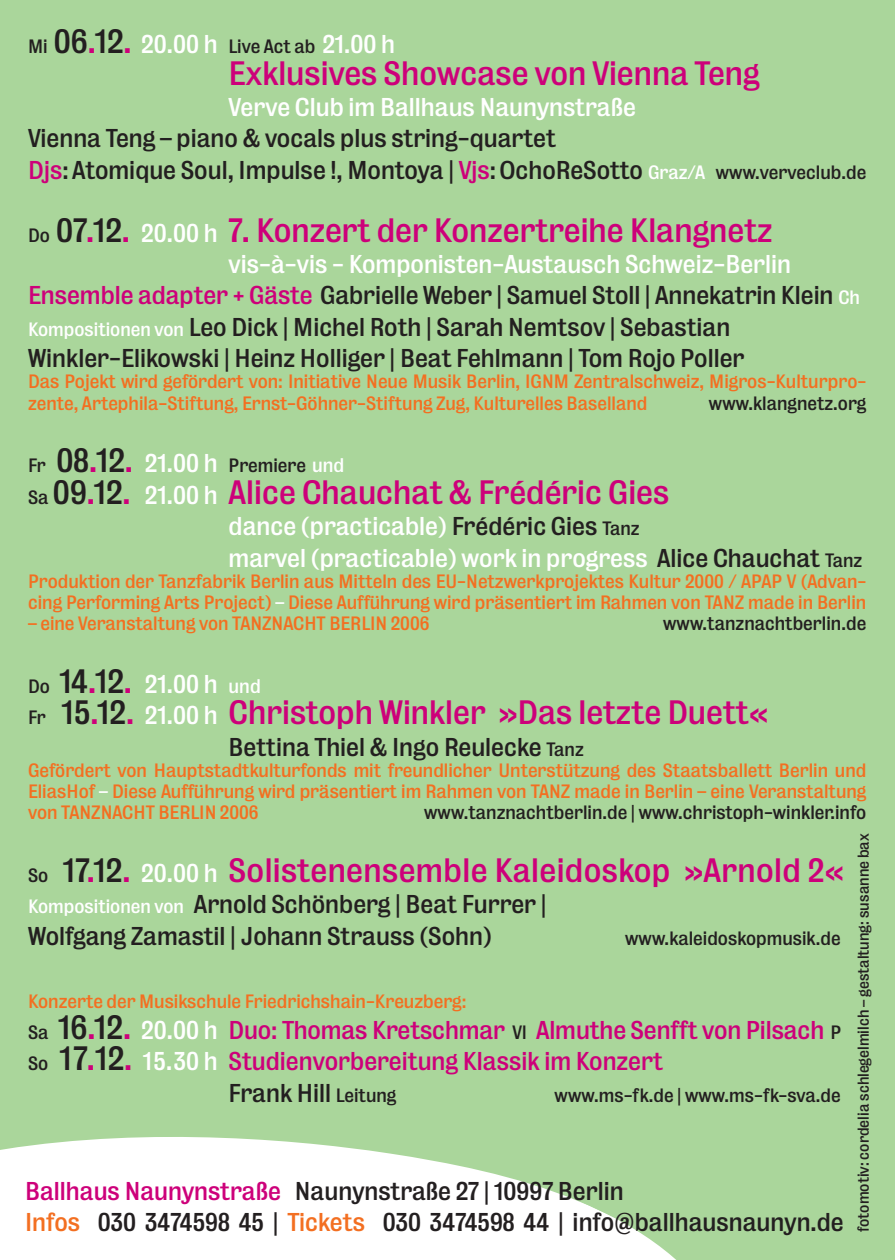
<style>
.page{position:relative;width:895px;height:1260px;background:#fff}
.page>*{position:absolute;margin:0;border:0;box-sizing:border-box;transform-origin:0 0}
.t1{font:30.9px "Bureau Grot Five Three";color:#cd007a}
.t2{font:23.4px/31.5px "Bureau Grot Five Three";color:#231f20}
.t3{font:23.4px/31.5px "Bureau Grot Five Three";color:#fff}
.t4{font:23.4px "Bureau Grot Five Three";letter-spacing:-.005em;color:#cd007a}
.t5{font:17.7px/21px "Bureau Grot Five Three";color:#f36f21}
.t6{font:17.7px "Bureau Grot Five Three";color:#231f20}
.t7{font:14.4px "Bureau Grot Five Three";color:#231f20}
.s1{font-size:17.7px;color:#231f20}
.s2{font-size:30.9px;color:#231f20}
.s3{font-size:30.9px;color:#cd007a}
.s4{color:#cd007a}
.s5{font-size:17.7px;color:#fff}
.s6{font-size:17.7px}
.s7{color:#231f20}
.s8{font-size:23.4px;color:#fff}
.s9{color:#fff}
.s10{font-size:30.9px}
.s11{font-size:18px;color:#fff}
.s12{font-size:18px}
.s13{color:#f36f21}
</style>
<div class="page">
<div style="left:0;top:0;width:894px;height:1260px;background:#aad69b"></div>
<h2 class="t3" style="left:28px;top:31px;width:368px"><span class="s1">Mi</span> <span class="s2">06</span><span class="s3">.</span><span class="s2">12</span><span class="s3">.</span> 20.00 h <span class="s1">Live Act ab</span> 21.00 h</h2>
<h1 class="t1" style="left:229px;top:61px;width:532px">Exklusives Showcase von Vienna Teng</h1>
<h2 class="t3" style="left:229px;top:93px;width:409px">Verve Club im Ballhaus Naunynstraße</h2>
<h2 class="t2" style="left:28px;top:125px;width:839px">Vienna Teng – piano &amp; vocals plus string-quartet<br><span class="s4">Djs</span>:Atomique Soul, Impulse !, Montoya | <span class="s4">Vjs</span>:OchoReSotto <span class="s5">Graz/A</span> <span class="s6">www.verveclub.de</span></h2>
<h1 class="t1" style="left:28px;top:218px;width:745px"><span class="s1">Do</span> <span class="s7">07</span>.<span class="s7">12</span>. <span class="s8">20.00 h</span> 7. Konzert der Konzertreihe Klangnetz</h1>
<p class="t2" style="left:28px;top:250px;width:833px;text-indent:200px"><span class="s9">vis-à-vis - Komponisten-Austausch Schweiz-Berlin </span><span class="s4">Ensemble adapter + Gäste</span> Gabrielle Weber | Samuel Stoll | Annekatrin Klein <span class="s5">Ch Kompositionen von</span> Leo Dick | Michel Roth | Sarah Nemtsov | Sebastian Winkler-Elikowski | Heinz Holliger | Beat Fehlmann | Tom Rojo Poller</p>
<p class="t5" style="left:28px;top:373px;width:839px">Das Pojekt wird gefördert von: Initiative Neue Musik Berlin, IGNM Zentralschweiz, Migros-Kulturpro&shy;zente, Artephila-Stiftung, Ernst-Göhner-Stiftung Zug, Kulturelles Baselland</p>
<p class="t6" style="left:708px;top:396px;width:159px">www.klangnetz.org</p>
<p class="t6" style="left:28px;top:459px;width:318px">Fr <span class="s10">08</span><span class="s3">.</span><span class="s10">12</span><span class="s3">.</span> <span class="s8">21.00 h</span> Premiere <span class="s11">und</span></p>
<h1 class="t1" style="left:28px;top:480px;width:642px"><span class="s1">Sa</span> <span class="s7">09</span>.<span class="s7">12</span>. <span class="s8">21.00 h</span> Alice Chauchat &amp; Frédéric Gies</h1>
<h2 class="t3" style="left:229px;top:513px;width:635px">dance (practicable) <span class="s7">Frédéric Gies</span> <span class="s1">Tanz<br></span>marvel (practicable) work in progress <span class="s7">Alice Chauchat</span> <span class="s1">Tanz</span></h2>
<p class="t5" style="left:28px;top:572px;width:840px">Produktion der Tanzfabrik Berlin aus Mitteln des EU-Netzwerkprojektes Kultur 2000 / APAP V (Advan&shy;cing Performing Arts Project) <span class="s9">–</span> Diese Aufführung wird präsentiert im Rahmen von TANZ made in Berlin</p>
<p class="t5" style="left:28px;top:614px;width:403px">– eine Veranstaltung von TANZNACHT BERLIN 2006</p>
<p class="t6" style="left:663px;top:616px;width:205px">www.tanznachtberlin.de</p>
<h2 class="t3" style="left:28px;top:670px;width:234px"><span class="s1">Do</span> <span class="s2">14</span><span class="s3">.</span><span class="s2">12</span><span class="s3">.</span> 21.00 h <span class="s12">und</span></h2>
<h1 class="t1" style="left:28px;top:700px;width:741px"><span class="s1">Fr</span> <span class="s7">15</span>.<span class="s7">12</span>. <span class="s8">21.00 h</span> Christoph Winkler »Das letzte Duett«</h1>
<h2 class="t2" style="left:229px;top:733px;width:356px">Bettina Thiel &amp; Ingo Reulecke <span class="s6">Tanz</span></h2>
<p class="t5" style="left:28px;top:761px;width:839px;text-align:justify">Gefördert von Hauptstadtkulturfonds mit freundlicher Unterstützung des Staatsballett Berlin und EliasHof <span class="s9">–</span> Diese Aufführung wird präsentiert im Rahmen von TANZ made in Berlin – eine Veranstaltung von TANZNACHT BERLIN 2006</p>
<p class="t6" style="left:424px;top:805px;width:443px">www.tanznachtberlin.de | www.christoph-winkler.info</p>
<h1 class="t1" style="left:28px;top:858px;width:817px"><span class="s1">So</span> <span class="s7">17</span>.<span class="s7">12</span>. <span class="s8">20.00 h</span> Solistenensemble Kaleidoskop »Arnold 2«</h1>
<h2 class="t2" style="left:28px;top:891px;width:520px"><span class="s5">Kompositionen von</span> Arnold Schönberg | Beat Furrer |<br>Wolfgang Zamastil | Johann Strauss (Sohn)</h2>
<p class="t7" style="left:857px;top:1232px;width:400px;rotate:-90deg">fotomotiv: cordelia schlegelmilch – gestaltung: susanne bax</p>
<p class="t6" style="left:625px;top:931px;width:217px">www.kaleidoskopmusik.de</p>
<p class="t5" style="left:28px;top:992px;width:440px">Konzerte der Musikschule Friedrichshain-Kreuzberg:</p>
<h2 class="t4" style="left:28px;top:1021px;width:814px"><span class="s1">Sa</span> <span class="s2">16</span><span class="s10">.</span><span class="s2">12</span><span class="s10">.</span> <span class="s9">20.00 h</span> Duo: Thomas Kretschmar <span class="s1">Vl</span> Almuthe Senfft von Pilsach <span class="s1">P</span></h2>
<h2 class="t4" style="left:28px;top:1052px;width:636px"><span class="s1">So</span> <span class="s2">17</span><span class="s10">.</span><span class="s2">12</span><span class="s10">.</span> <span class="s9">15.30 h</span> Studienvorbereitung Klassik im Konzert</h2>
<h2 class="t2" style="left:229px;top:1079px;width:169px">Frank Hill <span class="s6">Leitung</span></h2>
<p class="t6" style="left:554px;top:1088px;width:287px">www.ms-fk.de | www.ms-fk-sva.de</p>
<h2 class="t2" style="left:25px;top:1177px;width:820px"><span class="s4">Ballhaus Naunynstraße</span> Naunynstraße 27 | 10997 Berlin<br><span class="s13">Infos</span> 030 3474598 45 | <span class="s13">Tickets</span> 030 3474598 44 | info@ballhausnaunyn.de</h2>
</div>
